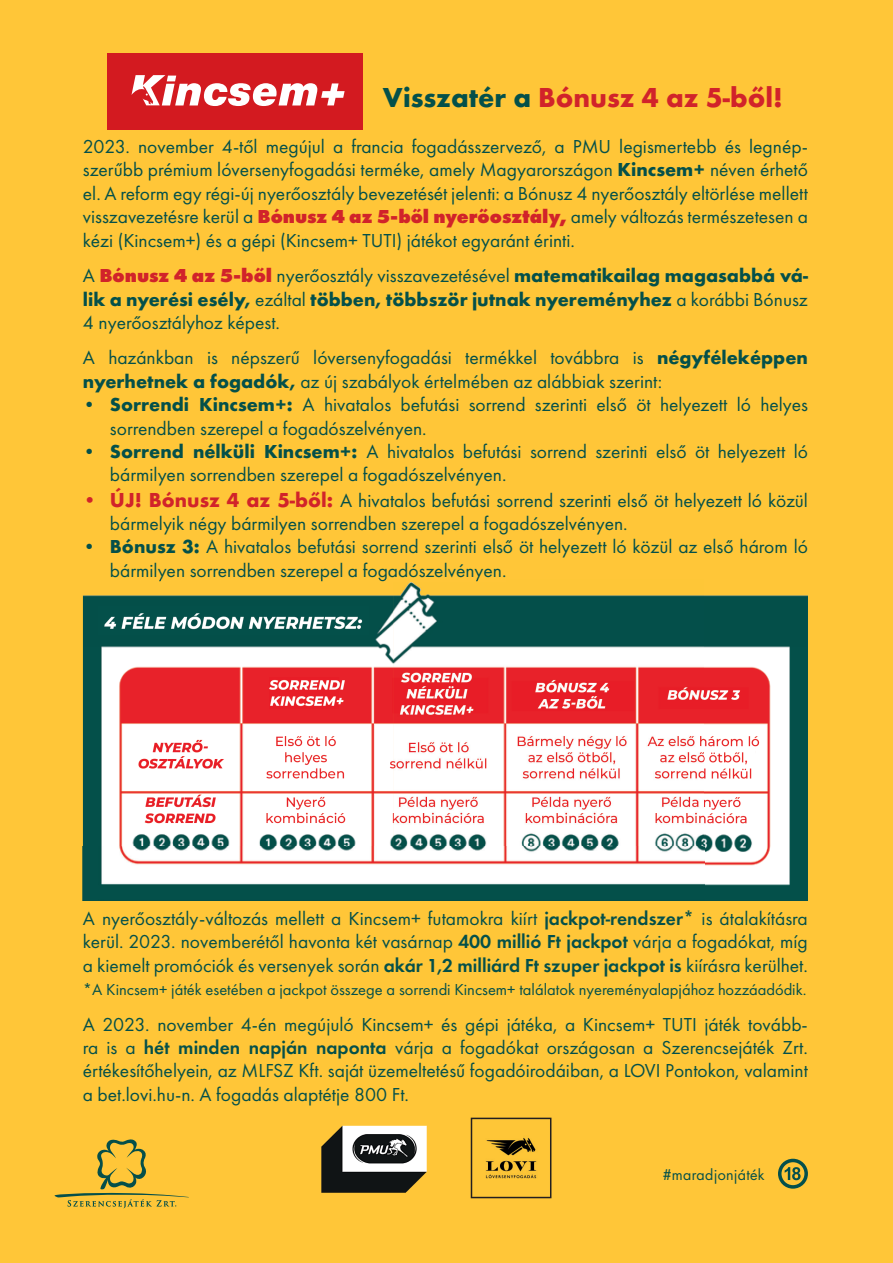
<style>
.page{position:relative;width:893px;height:1263px;background:#ffc638}
.page>*{position:absolute;margin:0;border:0;box-sizing:border-box;transform-origin:0 0}
.t1{font:700 28.5px "Futura TOT";color:#d1232a}
.t2{font:19.5px/23.4px "Futura PT";color:#04504a}
.t3{font:700 19.5px "Futura TOT";color:#04504a}
.t4{font:16.5px "Futura PT";color:#04504a}
.t5{font:14.25px "Futura LT Pro";letter-spacing:.02em;color:#045049}
.s1{color:#04504a}
.s2{font-family:"Futura TOT";font-weight:700}
.s3{font-weight:800;color:#d1232a}
.s4{font-family:"Futura PT";font-weight:400}
.s5{font-family:"Futura TOT";font-weight:700;font-size:21px;color:#d1232a}
.s6{font-family:"Futura TOT";font-weight:600}
</style>
<div class="page">
<div style="left:107px;top:53px;width:255px;height:77px;background:#d31a20"></div>
<svg style="left:132px;top:75px;width:213px;height:31px"></svg>
<svg style="left:778px;top:1159px;width:30px;height:30px"></svg>
<svg style="left:54px;top:1139px;width:135px;height:69px"></svg>
<img style="left:83px;top:581px;width:725px;height:319px">
<img style="left:159px;top:579px;width:320px;height:2px">
<svg style="left:471px;top:1118px;width:80px;height:80px"></svg>
<img style="left:321px;top:1125px;width:106px;height:68px">
<h1 class="t1" style="left:383px;top:80px;width:401px"><span class="s1">Visszatér a</span> Bónusz 4 az 5-ből!</h1>
<p class="t2" style="left:83px;top:135px;width:726px;text-align:justify">2023. november 4-től megújul a francia fogadásszervező, a PMU legismertebb és legnép&shy;szerűbb prémium lóversenyfogadási terméke, amely Magyarországon <span class="s2">Kincsem+</span> néven érhető el. A reform egy régi-új nyerőosztály bevezetését jelenti: a Bónusz 4 nyerőosztály eltörlése mellett visszavezetésre kerül a <span class="s3">Bónusz 4 az 5-ből nyerőosztály,</span> amely változás természetesen a kézi (Kincsem+) és a gépi (Kincsem+ TUTI) játékot egyaránt érinti.</p>
<p class="t2" style="left:83px;top:264px;width:726px">A <span class="s3">Bónusz 4 az 5-ből</span> nyerőosztály visszavezetésével <span class="s2">matematikailag magasabbá vá-</span></p>
<p class="t3" style="left:83px;top:287px;width:726px">lik a nyerési esély, <span class="s4">ezáltal</span> többen, többször jutnak nyereményhez <span class="s4">a korábbi Bónusz</span></p>
<p class="t2" style="left:83px;top:305px;width:726px;line-height:35.4px">4 nyerőosztályhoz képest.<br>A hazánkban is népszerű lóversenyfogadási termékkel továbbra is <span class="s2">négyféleképpen</span></p>
<p class="t2" style="left:83px;top:369px;width:581px"><span class="s2">nyerhetnek a fogadók,</span> az új szabályok értelmében az alábbiak szerint:</p>
<p class="t2" style="left:110px;top:393px;width:700px;text-indent:-27px"><span class="s2">• Sorrendi Kincsem+:</span> A hivatalos befutási sorrend szerinti első öt helyezett ló helyes sorrendben szerepel a fogadószelvényen.</p>
<p class="t2" style="left:110px;top:440px;width:699px;text-indent:-27px"><span class="s2">• Sorrend nélküli Kincsem+:</span> A hivatalos befutási sorrend szerinti első öt helyezett ló bármilyen sorrendben szerepel a fogadószelvényen.</p>
<p class="t2" style="left:110px;top:488px;width:699px;text-indent:-27px"><span class="s5">• ÚJ! Bónusz 4 az 5-ből:</span> A hivatalos befutási sorrend szerinti első öt helyezett ló közül bármelyik négy bármilyen sorrendben szerepel a fogadószelvényen.</p>
<p class="t2" style="left:110px;top:535px;width:699px;text-indent:-27px"><span class="s2">• Bónusz 3:</span> A hivatalos befutási sorrend szerinti első öt helyezett ló közül az első három ló bármilyen sorrendben szerepel a fogadószelvényen.</p>
<p class="t2" style="left:83px;top:907px;width:727px;text-align:justify">A nyerőosztály-változás mellett a Kincsem+ futamokra kiírt <span class="s6">jackpot-rendszer*</span> is átalakításra kerül. 2023. novemberétől havonta két vasárnap <span class="s6">400 millió Ft jackpot</span> várja a fogadókat, míg a kiemelt promóciók és versenyek során <span class="s6">akár 1,2 milliárd Ft szuper jackpot is</span> kiírásra kerülhet.</p>
<p class="t4" style="left:83px;top:980px;width:725px">*A Kincsem+ játék esetében a jackpot összege a sorrendi Kincsem+ találatok nyereményalapjához hozzáadódik.</p>
<p class="t2" style="left:83px;top:1012px;width:727px;text-align:justify">A 2023. november 4-én megújuló Kincsem+ és gépi játéka, a Kincsem+ TUTI játék tovább&shy;ra is a <span class="s6">hét minden napján naponta</span> várja a fogadókat országosan a Szerencsejáték Zrt. értékesítőhelyein, az MLFSZ Kft. saját üzemeltetésű fogadóirodáiban, a LOVI Pontokon, valamint a bet.lovi.hu-n. A fogadás alaptétje 800 Ft.</p>
<p class="t5" style="left:663px;top:1164px;width:103px">#maradjonjáték</p>
</div>
